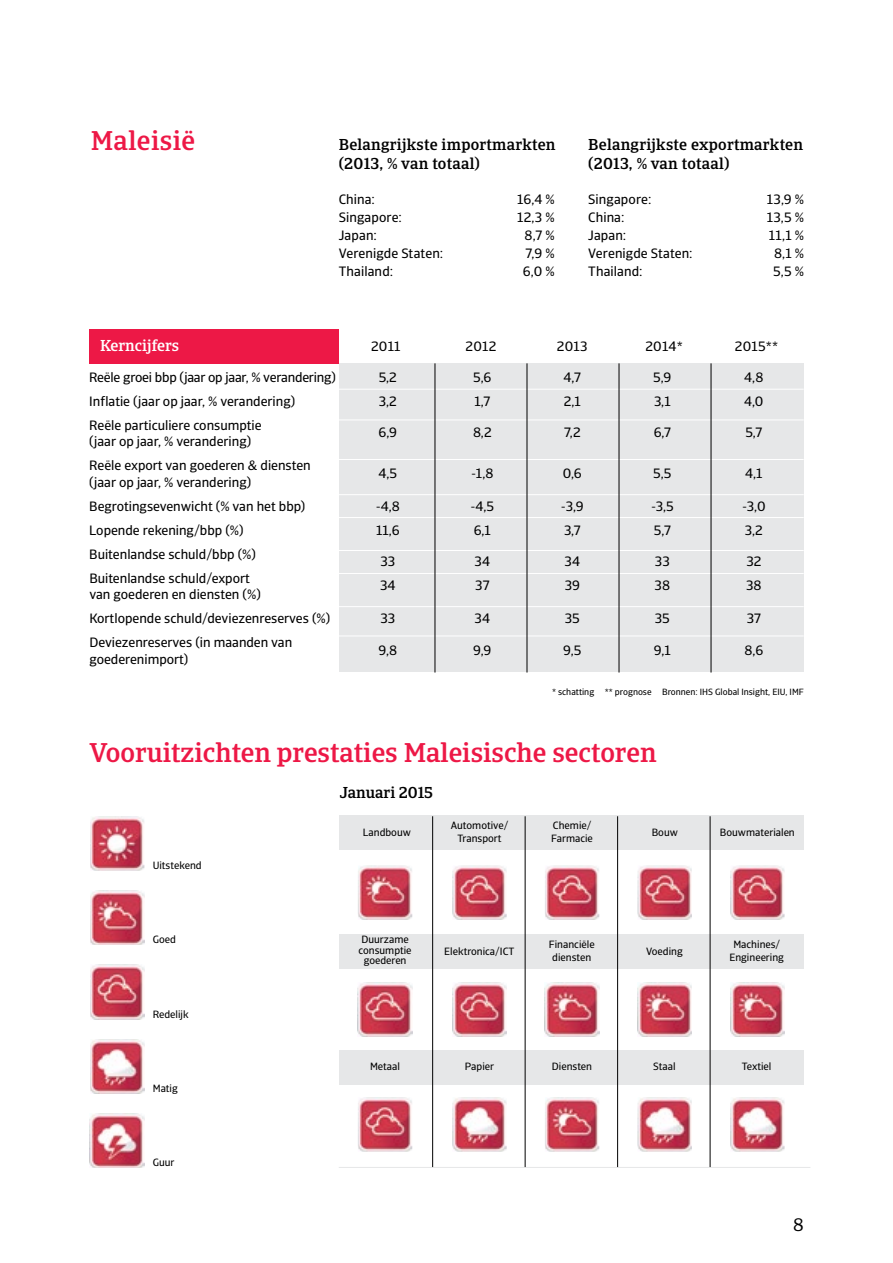
<style>
.page{position:relative;width:893px;height:1263px;background:#fff}
.page>*{position:absolute;margin:0;border:0;box-sizing:border-box;transform-origin:0 0}
.t1{font:500 27px "Catalana";color:#ed1846}
.t2{font:18px "Catalana";color:#000}
.t3{font:500 15.75px/18.9px "Catalana";letter-spacing:.015em;color:#000}
.t4{font:500 15.75px "Catalana";color:#fff}
.t5{font:13.5px/24px "Catalana Sans";color:#000}
.t6{font:10.5px/12.6px "Catalana Sans";color:#000;text-align:center}
.t7{font:9px "Catalana Sans";color:#000}
</style>
<div class="page">
<div style="left:89px;top:329px;width:250px;height:34px;background:#ed1846"></div>
<div style="left:339px;top:363px;width:465px;height:309px;background:#e6e7e8"></div>
<hr style="left:339px;top:389px;width:465px;height:1px;background:#fff">
<hr style="left:339px;top:420px;width:465px;height:1px;background:#fff">
<hr style="left:339px;top:459px;width:465px;height:1px;background:#fff">
<hr style="left:339px;top:494px;width:465px;height:1px;background:#fff">
<hr style="left:339px;top:517px;width:465px;height:1px;background:#fff">
<hr style="left:339px;top:550px;width:465px;height:1px;background:#fff">
<hr style="left:339px;top:573px;width:465px;height:1px;background:#fff">
<hr style="left:339px;top:606px;width:465px;height:1px;background:#fff">
<hr style="left:339px;top:636px;width:465px;height:1px;background:#fff">
<hr style="left:435px;top:363px;width:1px;height:309px;background:#000">
<hr style="left:527px;top:363px;width:1px;height:309px;background:#000">
<hr style="left:619px;top:363px;width:1px;height:309px;background:#000">
<hr style="left:711px;top:363px;width:1px;height:309px;background:#000">
<img style="left:90px;top:890px;width:54px;height:55px">
<img style="left:90px;top:965px;width:54px;height:54px">
<img style="left:90px;top:1039px;width:54px;height:54px">
<img style="left:90px;top:1113px;width:54px;height:55px">
<img style="left:90px;top:816px;width:54px;height:55px">
<div style="left:339px;top:816px;width:465px;height:34px;background:#e6e7e8"></div>
<div style="left:339px;top:934px;width:465px;height:34px;background:#e6e7e8"></div>
<div style="left:339px;top:1050px;width:465px;height:34px;background:#e6e7e8"></div>
<hr style="left:339px;top:1167px;width:471px;height:1px;background:#e6e7e8">
<hr style="left:432px;top:816px;width:1px;height:351px;background:#000">
<hr style="left:525px;top:816px;width:1px;height:351px;background:#000">
<hr style="left:617px;top:816px;width:1px;height:351px;background:#000">
<hr style="left:710px;top:816px;width:1px;height:351px;background:#000">
<img style="left:358px;top:1097px;width:54px;height:54px">
<img style="left:452px;top:982px;width:55px;height:55px">
<img style="left:638px;top:1097px;width:54px;height:54px">
<img style="left:545px;top:865px;width:54px;height:55px">
<img style="left:638px;top:865px;width:54px;height:55px">
<img style="left:358px;top:865px;width:54px;height:55px">
<img style="left:730px;top:982px;width:55px;height:55px">
<img style="left:638px;top:982px;width:54px;height:55px">
<img style="left:545px;top:982px;width:54px;height:55px">
<img style="left:452px;top:865px;width:55px;height:55px">
<img style="left:730px;top:865px;width:55px;height:55px">
<img style="left:358px;top:982px;width:54px;height:55px">
<img style="left:730px;top:1097px;width:55px;height:54px">
<img style="left:452px;top:1097px;width:55px;height:54px">
<img style="left:545px;top:1097px;width:54px;height:54px">
<h1 class="t1" style="left:91px;top:124px;width:106px">Maleisië</h1>
<p class="t3" style="left:339px;top:135px;width:218px">Belangrijkste importmarkten (2013, % van totaal)</p>
<p class="t3" style="left:588px;top:135px;width:216px">Belangrijkste exportmarkten (2013, % van totaal)</p>
<p class="t5" style="left:339px;top:187px;width:38px">China:</p>
<p class="t5" style="left:517px;top:187px;width:39px">16,4 %</p>
<p class="t5" style="left:339px;top:205px;width:65px">Singapore:</p>
<p class="t5" style="left:517px;top:205px;width:39px">12,3 %</p>
<p class="t5" style="left:339px;top:223px;width:40px">Japan:</p>
<p class="t5" style="left:525px;top:223px;width:32px">8,7 %</p>
<p class="t5" style="left:339px;top:241px;width:106px">Verenigde Staten:</p>
<p class="t5" style="left:526px;top:241px;width:31px">7,9 %</p>
<p class="t5" style="left:339px;top:259px;width:56px">Thailand:</p>
<p class="t5" style="left:523px;top:259px;width:33px">6,0 %</p>
<p class="t5" style="left:588px;top:187px;width:65px">Singapore:</p>
<p class="t5" style="left:767px;top:187px;width:39px">13,9 %</p>
<p class="t5" style="left:588px;top:205px;width:38px">China:</p>
<p class="t5" style="left:767px;top:205px;width:39px">13,5 %</p>
<p class="t5" style="left:588px;top:223px;width:40px">Japan:</p>
<p class="t5" style="left:769px;top:223px;width:37px">11,1 %</p>
<p class="t5" style="left:588px;top:241px;width:106px">Verenigde Staten:</p>
<p class="t5" style="left:774px;top:241px;width:32px">8,1 %</p>
<p class="t5" style="left:588px;top:259px;width:56px">Thailand:</p>
<p class="t5" style="left:773px;top:259px;width:33px">5,5 %</p>
<p class="t4" style="left:100px;top:336px;width:81px">Kerncijfers</p>
<p class="t5" style="left:371px;top:334px;width:31px">2011</p>
<p class="t5" style="left:466px;top:334px;width:32px">2012</p>
<p class="t5" style="left:557px;top:334px;width:32px">2013</p>
<p class="t5" style="left:645px;top:334px;width:39px">2014*</p>
<p class="t5" style="left:735px;top:334px;width:45px">2015**</p>
<p class="t5" style="left:89px;top:365px;width:248px">Reële groei bbp (jaar op jaar, % verandering)</p>
<p class="t5" style="left:379px;top:365px;width:20px">5,2</p>
<p class="t5" style="left:473px;top:365px;width:20px">5,6</p>
<p class="t5" style="left:564px;top:365px;width:19px">4,7</p>
<p class="t5" style="left:653px;top:365px;width:20px">5,9</p>
<p class="t5" style="left:744px;top:365px;width:21px">4,8</p>
<p class="t5" style="left:89px;top:389px;width:207px">Inflatie (jaar op jaar, % verandering)</p>
<p class="t5" style="left:379px;top:389px;width:19px">3,2</p>
<p class="t5" style="left:474px;top:389px;width:17px">1,7</p>
<p class="t5" style="left:564px;top:389px;width:19px">2,1</p>
<p class="t5" style="left:654px;top:389px;width:18px">3,1</p>
<p class="t5" style="left:744px;top:389px;width:21px">4,0</p>
<p class="t5" style="left:89px;top:413px;width:174px">Reële particuliere consumptie</p>
<p class="t5" style="left:379px;top:421px;width:20px">6,9</p>
<p class="t5" style="left:473px;top:421px;width:20px">8,2</p>
<p class="t5" style="left:564px;top:421px;width:18px">7,2</p>
<p class="t5" style="left:654px;top:421px;width:19px">6,7</p>
<p class="t5" style="left:745px;top:421px;width:19px">5,7</p>
<p class="t5" style="left:89px;top:430px;width:223px">(jaar op jaar, % verandering)<br>Reële export van goederen &amp; diensten</p>
<p class="t5" style="left:378px;top:461px;width:20px">4,5</p>
<p class="t5" style="left:471px;top:461px;width:24px">-1,8</p>
<p class="t5" style="left:563px;top:461px;width:20px">0,6</p>
<p class="t5" style="left:653px;top:461px;width:20px">5,5</p>
<p class="t5" style="left:745px;top:461px;width:19px">4,1</p>
<p class="t5" style="left:89px;top:470px;width:217px">(jaar op jaar, % verandering)<br>Begrotingsevenwicht (% van het bbp)</p>
<p class="t5" style="left:376px;top:494px;width:26px">-4,8</p>
<p class="t5" style="left:470px;top:494px;width:25px">-4,5</p>
<p class="t5" style="left:561px;top:494px;width:24px">-3,9</p>
<p class="t5" style="left:651px;top:494px;width:24px">-3,5</p>
<p class="t5" style="left:742px;top:494px;width:25px">-3,0</p>
<p class="t5" style="left:89px;top:518px;width:156px">Lopende rekening/bbp (%)</p>
<p class="t5" style="left:376px;top:518px;width:25px">11,6</p>
<p class="t5" style="left:474px;top:518px;width:19px">6,1</p>
<p class="t5" style="left:564px;top:518px;width:18px">3,7</p>
<p class="t5" style="left:654px;top:518px;width:19px">5,7</p>
<p class="t5" style="left:745px;top:518px;width:19px">3,2</p>
<p class="t5" style="left:89px;top:542px;width:168px">Buitenlandse schuld/bbp (%)</p>
<p class="t5" style="left:380px;top:550px;width:16px">33</p>
<p class="t5" style="left:475px;top:550px;width:17px">34</p>
<p class="t5" style="left:565px;top:550px;width:17px">34</p>
<p class="t5" style="left:655px;top:550px;width:16px">33</p>
<p class="t5" style="left:746px;top:550px;width:17px">32</p>
<p class="t5" style="left:89px;top:566px;width:162px">Buitenlandse schuld/export</p>
<p class="t5" style="left:89px;top:583px;width:242px">van goederen en diensten (%)<br>Kortlopende schuld/deviezenreserves (%)</p>
<p class="t5" style="left:89px;top:631px;width:204px">Deviezenreserves (in maanden van</p>
<p class="t5" style="left:89px;top:647px;width:101px">goederenimport)</p>
<p class="t5" style="left:380px;top:574px;width:17px">34</p>
<p class="t5" style="left:475px;top:574px;width:16px">37</p>
<p class="t5" style="left:565px;top:574px;width:17px">39</p>
<p class="t5" style="left:655px;top:574px;width:17px">38</p>
<p class="t5" style="left:746px;top:574px;width:17px">38</p>
<p class="t5" style="left:380px;top:607px;width:16px">33</p>
<p class="t5" style="left:475px;top:607px;width:17px">34</p>
<p class="t5" style="left:565px;top:607px;width:17px">35</p>
<p class="t5" style="left:655px;top:607px;width:17px">35</p>
<p class="t5" style="left:747px;top:607px;width:16px">37</p>
<p class="t5" style="left:379px;top:638px;width:20px">9,8</p>
<p class="t5" style="left:473px;top:638px;width:20px">9,9</p>
<p class="t5" style="left:563px;top:638px;width:20px">9,5</p>
<p class="t5" style="left:654px;top:638px;width:18px">9,1</p>
<p class="t5" style="left:745px;top:638px;width:20px">8,6</p>
<p class="t7" style="left:552px;top:687px;width:253px">* schatting ** prognose Bronnen: IHS Global Insight, EIU, IMF</p>
<h1 class="t1" style="left:90px;top:736px;width:568px">Vooruitzichten prestaties Maleisische sectoren</h1>
<p class="t3" style="left:340px;top:783px;width:95px">Januari 2015</p>
<p class="t6" style="left:153px;top:859px;width:50px">Uitstekend</p>
<p class="t6" style="left:153px;top:933px;width:25px">Goed</p>
<p class="t6" style="left:153px;top:1008px;width:37px">Redelijk</p>
<p class="t6" style="left:363px;top:826px;width:49px">Landbouw</p>
<p class="t6" style="left:451px;top:819px;width:59px">Automotive/<br>Transport</p>
<p class="t6" style="left:551px;top:819px;width:43px;text-align:left">Chemie/<br>Farmacie</p>
<p class="t6" style="left:359px;top:934px;width:55px;line-height:10.5px">Duurzame consumptie goederen</p>
<p class="t6" style="left:444px;top:945px;width:72px">Elektronica/ICT</p>
<p class="t6" style="left:549px;top:938px;width:47px">Financiële diensten</p>
<p class="t6" style="left:652px;top:826px;width:28px">Bouw</p>
<p class="t6" style="left:646px;top:945px;width:38px">Voeding</p>
<p class="t6" style="left:720px;top:826px;width:76px">Bouwmaterialen</p>
<p class="t6" style="left:729px;top:938px;width:56px">Machines/<br>Engineering</p>
<p class="t6" style="left:153px;top:1082px;width:27px">Matig</p>
<p class="t6" style="left:153px;top:1156px;width:23px">Guur</p>
<p class="t6" style="left:370px;top:1060px;width:31px">Metaal</p>
<p class="t6" style="left:465px;top:1060px;width:31px">Papier</p>
<p class="t6" style="left:552px;top:1060px;width:42px">Diensten</p>
<p class="t6" style="left:653px;top:1060px;width:24px">Staal</p>
<p class="t6" style="left:742px;top:1060px;width:31px">Textiel</p>
<h2 class="t2" style="left:793px;top:1214px;width:12px">8</h2>
</div>
